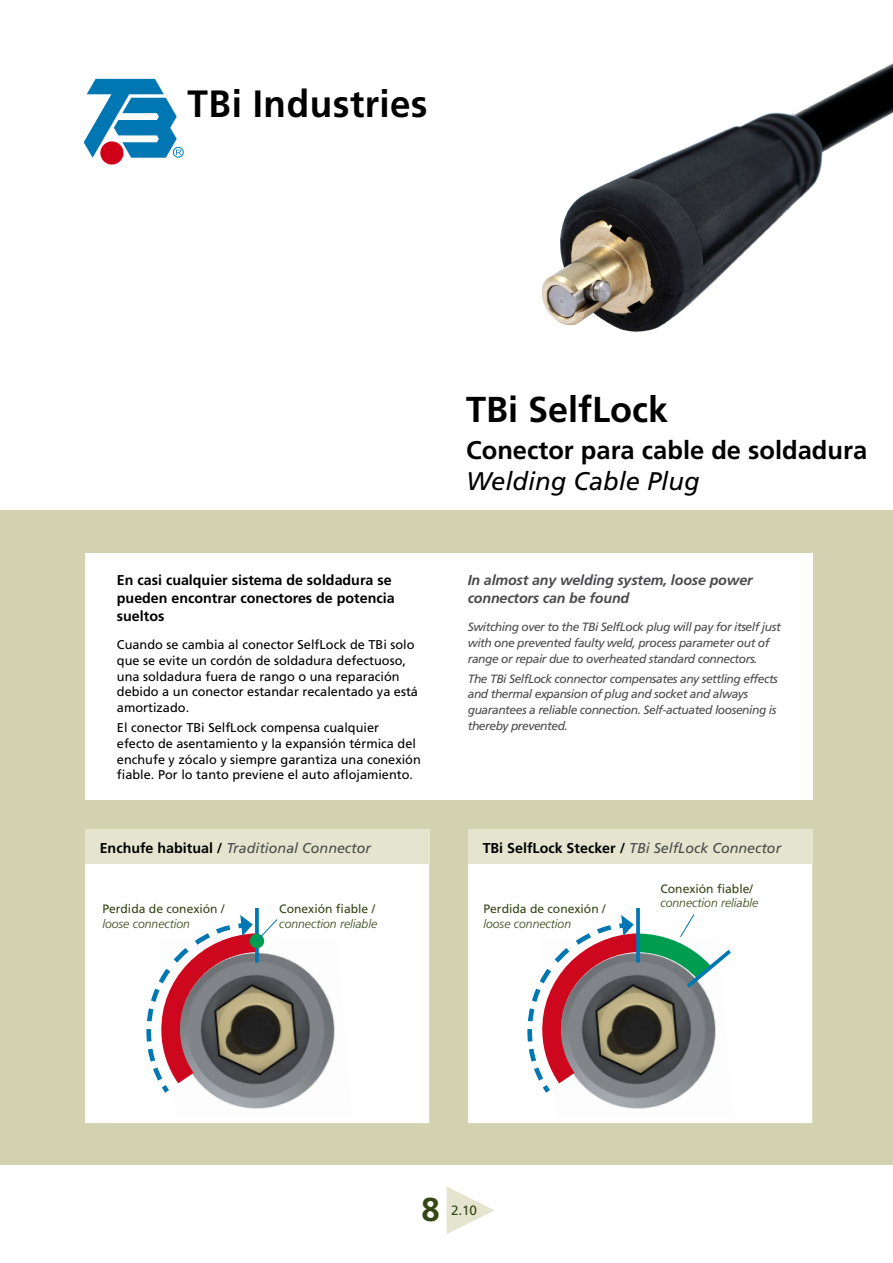
<style>
.page{position:relative;width:893px;height:1263px;background:#fff}
.page>*{position:absolute;margin:0;border:0;box-sizing:border-box;transform-origin:0 0}
.t1{font:700 37.95px "Frutiger";color:#000}
.t2{font:700 36px "Frutiger LT Std";color:#000}
.t3{font:700 33px "Frutiger LT Std";color:#354715}
.t4{font:700 25.5px "Frutiger LT Std";color:#000}
.t5{font:italic 25.5px "Frutiger LT Std";color:#000}
.t6{font:700 14.25px/18px "Frutiger LT Std";color:#000}
.t7{font:italic 14.25px "Frutiger LT Std";color:#4b4b4d}
.t8{font:italic 700 14.25px/18px "Frutiger LT Std";letter-spacing:-.01em;color:#4b4b4d}
.t9{font:13.5px "Frutiger LT Std";color:#354715}
.t10{font:12.75px/15.8px "Frutiger LT Std";color:#000}
.t11{font:12.15px "Frutiger LT Std";color:#354715}
.t12{font:italic 300 12.15px "Frutiger LT Std";color:#354715}
.t13{font:italic 12px/15.8px "Frutiger LT Std";letter-spacing:-.035em;color:#4b4b4d}
.s1{font-weight:700;font-style:normal;color:#000}
.s2{font-family:"Times New Roman";font-weight:400;font-size:67.5px;color:#e4e4cf}
</style>
<div class="page">
<div style="left:0;top:510px;width:893px;height:655px;background:#d2d2b0"></div>
<div style="left:85px;top:553px;width:727px;height:246px;background:#fff"></div>
<div style="left:100px;top:141px;width:23px;height:24px;background:#d10019;border-radius:50%"></div>
<div style="left:173px;top:147px;width:11px;height:11px;border:1px solid #0077b3;border-radius:50%"></div>
<svg style="left:84px;top:79px;width:97px;height:79px"></svg>
<img style="left:542px;top:63px;width:351px;height:269px">
<div style="left:85px;top:864px;width:344px;height:259px;background:#fff"></div>
<div style="left:468px;top:864px;width:344px;height:259px;background:#fff"></div>
<div style="left:85px;top:829px;width:344px;height:35px;background:#e4e4cf"></div>
<div style="left:468px;top:829px;width:344px;height:35px;background:#e4e4cf"></div>
<img style="left:230px;top:955px;width:105px;height:154px">
<img style="left:611px;top:1104px;width:53px;height:5px">
<svg style="left:255px;top:908px;width:4px;height:7px"></svg>
<svg style="left:636px;top:908px;width:4px;height:5px"></svg>
<svg style="left:146px;top:915px;width:132px;height:189px"></svg>
<svg style="left:527px;top:913px;width:204px;height:191px"></svg>
<h1 class="t1" style="left:187px;top:81px;width:242px">TBi Industries</h1>
<p class="t6" style="left:117px;top:571px;width:279px">En casi cualquier sistema de soldadura se pueden encontrar conectores de potencia sueltos</p>
<p class="t10" style="left:117px;top:637px;width:303px">Cuando se cambia al conector SelfLock de TBi solo que se evite un cordón de soldadura defectuoso, una soldadura fuera de rango o una reparación debido a un conector estandar recalentado ya está amortizado.</p>
<p class="t10" style="left:117px;top:720px;width:305px">El conector TBi SelfLock compensa cualquier<br>efecto de asentamiento y la expansión térmica del enchufe y zócalo y siempre garantiza una conexión fiable. Por lo tanto previene el auto aflojamiento.</p>
<h2 class="t2" style="left:466px;top:389px;width:204px">TBi SelfLock</h2>
<h3 class="t4" style="left:466px;top:435px;width:402px">Conector para cable de soldadura</h3>
<h3 class="t5" style="left:466px;top:466px;width:235px">Welding Cable Plug</h3>
<p class="t8" style="left:468px;top:571px;width:286px">In almost any welding system, loose power connectors can be found</p>
<p class="t13" style="left:468px;top:619px;width:314px">Switching over to the TBi SelfLock plug will pay for itself just with one prevented faulty weld, process parameter out of range or repair due to overheated standard connectors.</p>
<p class="t13" style="left:468px;top:671px;width:312px">The TBi SelfLock connector compensates any settling effects and thermal expansion of plug and socket and always guarantees a reliable connection. Self-actuated loosening is thereby prevented.</p>
<p class="t7" style="left:100px;top:839px;width:273px"><span class="s1">Enchufe habitual /</span> Traditional Connector</p>
<p class="t7" style="left:483px;top:839px;width:300px"><span class="s1">TBi SelfLock Stecker /</span> TBi SelfLock Connector</p>
<p class="t11" style="left:102px;top:902px;width:124px">Perdida de conexión /</p>
<p class="t12" style="left:102px;top:917px;width:89px">loose connection</p>
<p class="t11" style="left:279px;top:902px;width:97px">Conexión fiable /</p>
<p class="t12" style="left:279px;top:917px;width:99px">connection reliable</p>
<p class="t11" style="left:483px;top:902px;width:124px">Perdida de conexión /</p>
<p class="t12" style="left:483px;top:917px;width:89px">loose connection</p>
<p class="t11" style="left:660px;top:881px;width:94px">Conexión fiable/</p>
<p class="t12" style="left:660px;top:896px;width:99px">connection reliable</p>
<h3 class="t3" style="left:422px;top:1190px;width:84px">8<span class="s2">►</span></h3>
<p class="t9" style="left:451px;top:1203px;width:28px">2.10</p>
</div>
